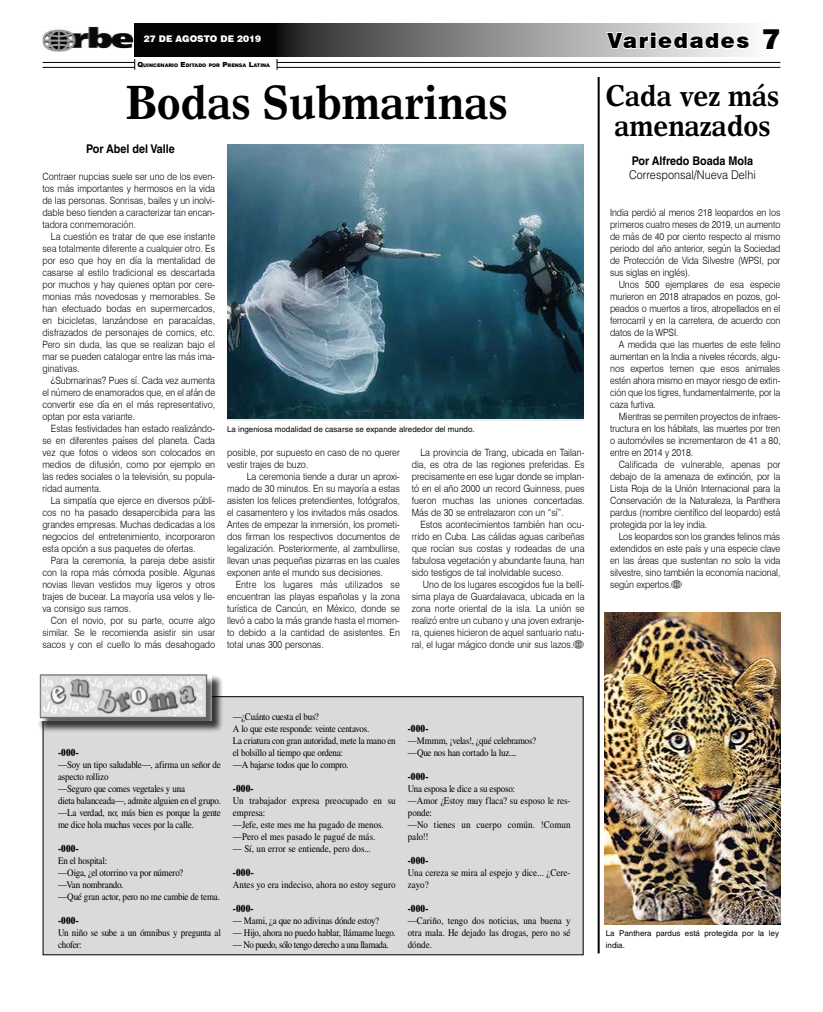
<style>
.page{position:relative;width:823px;height:1012px;background:#fff}
.page>*{position:absolute;margin:0;border:0;box-sizing:border-box;transform-origin:0 0}
.t1{font:700 48px "Times Europa LT Std";color:#000;scale:.9 1}
.t2{font:700 30px/30px "Times Europa LT Std";color:#000;scale:.9 1}
.t3{font:900 20.9px "Swiss 721 BT";letter-spacing:.07em;color:#000}
.t4{font:700 12px "Helvetica LT Std";color:#000;scale:.9 1}
.t5{font:300 12px "Helvetica LT Std";color:#000;scale:.9 1}
.t6{font:300 10px/12px "Swiss 721 BT";color:#000;text-align:justify;scale:.9 1}
.t7{font:10px/12px "Times LT Std";letter-spacing:-.02em;color:#000;scale:.9 1}
.t8{font:10px/12px "Times LT Std";color:#000;scale:.9 1}
.t9{font:800 10px "Times LT Std";letter-spacing:.01em;color:#000;scale:.9 1}
.t10{font:10px "Times LT Std";letter-spacing:-.05em;color:#000;scale:.9 1}
.t11{font:900 9.2px "Swiss 721 BT";color:#fff}
.t12{font:8px/12px "Helvetica LT Std";color:#000}
.t13{font:900 4.9px "Arial";color:#000}
.s1{font-size:28px}
.s2{font-size:7px}
</style>
<div class="page">
<img style="left:41px;top:26px;width:93px;height:26px">
<svg style="left:134px;top:24px;width:614px;height:33px;background:#616160"></svg>
<hr style="left:277px;top:67px;width:503px;height:1px;background:#000">
<hr style="left:277px;top:62px;width:503px;height:1px;background:#000">
<hr style="left:43px;top:67px;width:92px;height:1px;background:#000">
<hr style="left:43px;top:62px;width:92px;height:1px;background:#000">
<svg style="left:604px;top:31px;width:144px;height:19px"></svg>
<svg style="left:573px;top:640px;width:10px;height:8px"></svg>
<div style="left:43px;top:697px;width:539px;height:258px;background:#dadada"></div>
<hr style="left:597px;top:77px;width:2px;height:876px;background:#000">
<svg style="left:671px;top:580px;width:10px;height:8px"></svg>
<div style="left:38px;top:675px;width:185px;height:58px;background:#000;opacity:.75"></div>
<img style="left:38px;top:674px;width:173px;height:46px">
<img style="left:227px;top:144px;width:356px;height:274px">
<img style="left:604px;top:612px;width:176px;height:312px">
<p class="t11" style="left:144px;top:34px;width:119px">27 DE AGOSTO DE 2019</p>
<h3 class="t3" style="left:606px;top:28px;width:175px">Variedades <span class="s1">7</span></h3>
<p class="t13" style="left:137px;top:61px;width:134px"><span class="s2">Q</span>UINCENARIO <span class="s2">E</span> DITADO POR <span class="s2">P</span>RENSA <span class="s2">L</span>ATINA</p>
<h1 class="t1" style="left:126px;top:73px;width:425px">Bodas Submarinas</h1>
<h2 class="t2" style="left:605px;top:80px;width:194px">Cada vez más amenazados</h2>
<p class="t4" style="left:631px;top:153px;width:136px">Por Alfredo Boada Mola</p>
<p class="t5" style="left:628px;top:167px;width:142px">Corresponsal/Nueva Delhi</p>
<p class="t4" style="left:86px;top:141px;width:100px">Por Abel del Valle</p>
<p class="t6" style="left:42px;top:170px;width:193px">Contraer nupcias suele ser uno de los even&shy;tos más importantes y hermosos en la vida de las personas. Sonrisas, bailes y un inolvi&shy;dable beso tienden a caracterizar tan encan&shy;tadora conmemoración.</p>
<p class="t6" style="left:42px;top:230px;width:193px;text-indent:9px">La cuestión es tratar de que ese instante sea totalmente diferente a cualquier otro. Es por eso que hoy en día la mentalidad de casarse al estilo tradicional es descartada por muchos y hay quienes optan por cere&shy;monias más novedosas y memorables. Se han efectuado bodas en supermercados, en bicicletas, lanzándose en paracaídas, disfrazados de personajes de comics, etc.<br>Pero sin duda, las que se realizan bajo el mar se pueden catalogar entre las más ima&shy;ginativas.</p>
<p class="t6" style="left:42px;top:374px;width:193px;text-indent:9px">¿Submarinas? Pues sí. Cada vez aumenta el número de enamorados que, en el afán de convertir ese día en el más representativo, optan por esta variante.</p>
<p class="t6" style="left:42px;top:422px;width:193px;text-indent:9px">Estas festividades han estado realizándo&shy;se en diferentes países del planeta. Cada vez que fotos o videos son colocados en medios de difusión, como por ejemplo en las redes sociales o la televisión, su popula&shy;ridad aumenta.</p>
<p class="t6" style="left:42px;top:494px;width:193px;text-indent:9px">La simpatía que ejerce en diversos públi&shy;cos no ha pasado desapercibida para las grandes empresas. Muchas dedicadas a los negocios del entretenimiento, incorporaron esta opción a sus paquetes de ofertas.</p>
<p class="t6" style="left:42px;top:554px;width:193px;text-indent:9px">Para la ceremonia, la pareja debe asistir con la ropa más cómoda posible. Algunas novias llevan vestidos muy ligeros y otros trajes de bucear. La mayoría usa velos y lle&shy;va consigo sus ramos.</p>
<p class="t6" style="left:42px;top:614px;width:193px;text-indent:9px">Con el novio, por su parte, ocurre algo similar. Se le recomienda asistir sin usar sacos y con el cuello lo más desahogado</p>
<p class="t6" style="left:609px;top:206px;width:190px">India perdió al menos 218 leopardos en los primeros cuatro meses de 2019, un aumento de más de 40 por ciento respecto al mismo periodo del año anterior, según la Sociedad de Protección de Vida Silvestre (WPSI, por sus siglas en inglés).</p>
<p class="t6" style="left:609px;top:278px;width:190px;text-indent:9px">Unos 500 ejemplares de esa especie murieron en 2018 atrapados en pozos, gol&shy;peados o muertos a tiros, atropellados en el ferrocarril y en la carretera, de acuerdo con datos de la WPSI.</p>
<p class="t6" style="left:609px;top:338px;width:190px;text-indent:9px">A medida que las muertes de este felino aumentan en la India a niveles récords, algu&shy;nos expertos temen que esos animales estén ahora mismo en mayor riesgo de extin&shy;ción que los tigres, fundamentalmente, por la caza furtiva.</p>
<p class="t6" style="left:609px;top:410px;width:190px;text-indent:9px">Mientras se permiten proyectos de infraes&shy;tructura en los hábitats, las muertes por tren o automóviles se incrementaron de 41 a 80, entre en 2014 y 2018.</p>
<p class="t6" style="left:609px;top:458px;width:191px;text-indent:9px">Calificada de vulnerable, apenas por debajo de la amenaza de extinción, por la Lista Roja de la Unión Internacional para la Conservación de la Naturaleza, la Panthera pardus (nombre científico del leopardo) está protegida por la ley india.</p>
<p class="t6" style="left:609px;top:530px;width:190px;text-indent:9px">Los leopardos son los grandes felinos más extendidos en este país y una especie clave en las áreas que sustentan no solo la vida silvestre, sino también la economía nacional, según expertos.</p>
<p class="t12" style="left:227px;top:423px;width:249px">La ingeniosa modalidad de casarse se expande alrededor del mundo.</p>
<p class="t6" style="left:227px;top:446px;width:193px">posible, por supuesto en caso de no querer vestir trajes de buzo.</p>
<p class="t6" style="left:227px;top:470px;width:193px;text-indent:20px">La ceremonia tiende a durar un aproxi&shy;mado de 30 minutos. En su mayoría a estas asisten los felices pretendientes, fotógrafos, el casamentero y los invitados más osados.<br>Antes de empezar la inmersión, los prometi&shy;dos firman los respectivos documentos de legalización. Posteriormente, al zambullirse, llevan unas pequeñas pizarras en las cuales exponen ante el mundo sus decisiones.</p>
<p class="t6" style="left:227px;top:578px;width:193px;text-indent:9px">Entre los lugares más utilizados se encuentran las playas españolas y la zona turística de Cancún, en México, donde se llevó a cabo la más grande hasta el momen&shy;to debido a la cantidad de asistentes. En total unas 300 personas.</p>
<p class="t6" style="left:411px;top:446px;width:193px;text-indent:9px">La provincia de Trang, ubicada en Tailan&shy;dia, es otra de las regiones preferidas. Es precisamente en ese lugar donde se implan&shy;tó en el año 2000 un record Guinness, pues fueron muchas las uniones concertadas.<br>Más de 30 se entrelazaron con un “sí”.</p>
<p class="t6" style="left:411px;top:518px;width:193px;text-indent:9px">Estos acontecimientos también han ocu&shy;rrido en Cuba. Las cálidas aguas caribeñas que rocían sus costas y rodeadas de una fabulosa vegetación y abundante fauna, han sido testigos de tal inolvidable suceso.</p>
<p class="t6" style="left:411px;top:578px;width:193px;text-indent:11px">Uno de los lugares escogidos fue la bellí&shy;sima playa de Guardalavaca, ubicada en la zona norte oriental de la isla. La unión se realizó entre un cubano y una joven extranje&shy;ra, quienes hicieron de aquel santuario natu&shy;ral, el lugar mágico donde unir sus lazos.</p>
<p class="t9" style="left:58px;top:746px;width:24px">-000-</p>
<p class="t7" style="left:58px;top:759px;width:182px">—Soy un tipo saludable—, afirma un señor de aspecto rollizo<br>—Seguro que comes vegetales y una<br>dieta balanceada—, admite alguien en el grupo. —La verdad, no; más bien es porque la gente me dice hola muchas veces por la calle.</p>
<p class="t9" style="left:58px;top:842px;width:24px">-000-</p>
<p class="t7" style="left:58px;top:855px;width:181px">En el hospital:<br>—Oiga, ¿el otorrino va por número?<br>—Van nombrando.<br>—Qué gran actor, pero no me cambie de tema.</p>
<p class="t9" style="left:58px;top:914px;width:24px">-000-</p>
<p class="t7" style="left:58px;top:927px;width:182px">Un niño se sube a un ómnibus y pregunta al chofer:</p>
<p class="t7" style="left:233px;top:711px;width:182px">—¿Cuánto cuesta el bus?<br>A lo que este responde: veinte centavos.<br>La criatura con gran autoridad, mete la mano en el bolsillo al tiempo que ordena:<br>—A bajarse todos que lo compro.</p>
<p class="t9" style="left:233px;top:782px;width:24px">-000-</p>
<p class="t8" style="left:233px;top:795px;width:182px">Un trabajador expresa preocupado en su empresa:<br>—Jefe, este mes me ha pagado de menos. —Pero el mes pasado le pagué de más.</p>
<p class="t8" style="left:233px;top:843px;width:154px">— Sí, un error se entiende, pero dos...</p>
<p class="t9" style="left:233px;top:866px;width:24px">-000-</p>
<p class="t8" style="left:233px;top:879px;width:182px">Antes yo era indeciso, ahora no estoy seguro</p>
<p class="t9" style="left:233px;top:902px;width:24px">-000-</p>
<p class="t7" style="left:233px;top:915px;width:164px">— Mami, ¿a que no adivinas dónde estoy?</p>
<p class="t7" style="left:233px;top:927px;width:182px">— Hijo, ahora no puedo hablar, llámame luego.</p>
<p class="t10" style="left:233px;top:939px;width:174px">— No puedo, sólo tengo derecho a una llamada.</p>
<p class="t9" style="left:407px;top:722px;width:24px">-000-</p>
<p class="t7" style="left:407px;top:735px;width:144px">—Mmmm, ¡velas!, ¿qué celebramos? —Que nos han cortado la luz....</p>
<p class="t9" style="left:407px;top:770px;width:24px">-000-</p>
<p class="t8" style="left:407px;top:783px;width:182px">Una esposa le dice a su esposo:<br>—Amor ¿Estoy muy flaca? su esposo le res&shy;ponde:<br>—No tienes un cuerpo común. !Comun palo!!</p>
<p class="t9" style="left:407px;top:854px;width:24px">-000-</p>
<p class="t8" style="left:407px;top:867px;width:182px">Una cereza se mira al espejo y dice... ¿Cere&shy;zayo?</p>
<p class="t9" style="left:407px;top:902px;width:24px">-000-</p>
<p class="t7" style="left:407px;top:915px;width:182px;text-align:justify">—Cariño, tengo dos noticias, una buena y otra mala. He dejado las drogas, pero no sé dónde.</p>
<p class="t12" style="left:605px;top:927px;width:175px">La Panthera pardus está protegida por la ley india.</p>
</div>
